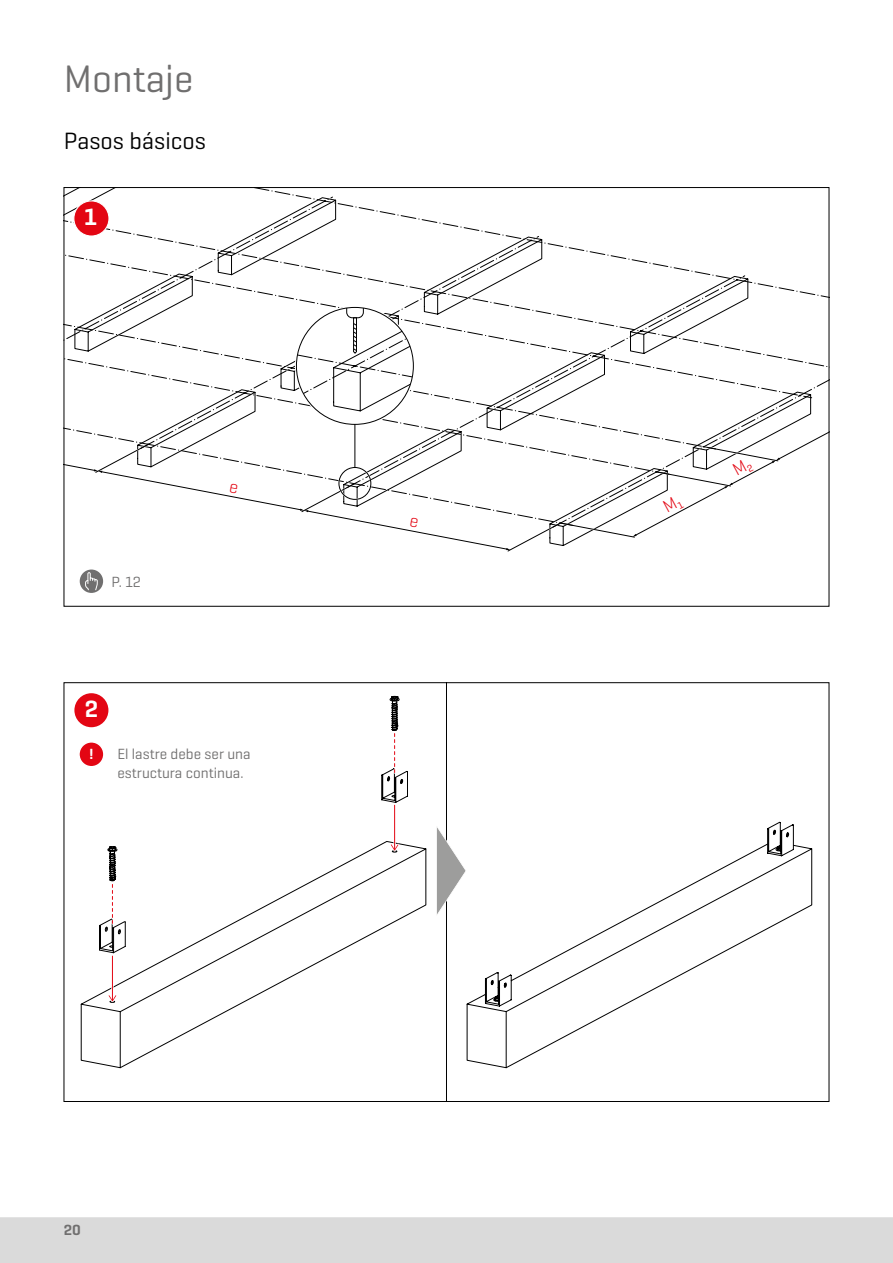
<style>
.page{position:relative;width:893px;height:1263px;background:#fff}
.page>*{position:absolute;margin:0;border:0;box-sizing:border-box;transform-origin:0 0}
.t1{font:39px "K2 Geogrotesque";color:#706f6f}
.t2{font:24px "K2 Geogrotesque";color:#000}
.t3{font:600 24px "K2 Geogrotesque";color:#fff}
.t4{font:15px/19px "K2 Geogrotesque";color:#706f6f}
.t5{font:600 15px "K2 Geogrotesque";color:#706f6f}
.t6{font:600 15px "K2 Geogrotesque";color:#fff}
</style>
<div class="page">
<div style="left:0;top:1217px;width:893px;height:46px;background:#dadada"></div>
<svg style="left:107px;top:189px;width:720px;height:109px"></svg>
<svg style="left:66px;top:235px;width:746px;height:72px"></svg>
<svg style="left:80px;top:841px;width:347px;height:228px"></svg>
<svg style="left:99px;top:841px;width:27px;height:113px"></svg>
<div style="left:111px;top:955px;width:3px;height:46px;border:2px solid #fff"></div>
<hr style="left:112px;top:956px;width:1px;height:44px;background:#e30613">
<svg style="left:107px;top:993px;width:11px;height:13px"></svg>
<svg style="left:381px;top:695px;width:27px;height:108px"></svg>
<div style="left:393px;top:804px;width:3px;height:47px;border:2px solid #fff"></div>
<hr style="left:394px;top:805px;width:1px;height:44px;background:#e30613">
<svg style="left:389px;top:842px;width:11px;height:13px"></svg>
<svg style="left:492px;top:821px;width:321px;height:248px"></svg>
<hr style="left:446px;top:682px;width:1px;height:420px;background:#000">
<svg style="left:436px;top:827px;width:30px;height:87px"></svg>
<div style="left:74px;top:201px;width:35px;height:35px;background:#e30613;border-radius:50%"></div>
<div style="left:73px;top:200px;width:37px;height:37px;border:1px solid #fff;border-radius:50%"></div>
<div style="left:74px;top:693px;width:34px;height:34px;background:#e30613;border-radius:50%"></div>
<div style="left:79px;top:742px;width:25px;height:25px;background:#e30613;border-radius:50%"></div>
<div style="left:78px;top:741px;width:27px;height:26px;border:2px solid #fff;border-radius:50%"></div>
<div style="left:80px;top:569px;width:23px;height:24px;background:#706f6f;border-radius:50%"></div>
<svg style="left:85px;top:572px;width:13px;height:19px"></svg>
<svg style="left:64px;top:307px;width:765px;height:246px"></svg>
<h1 class="t1" style="left:64px;top:55px;width:131px">Montaje</h1>
<h2 class="t2" style="left:64px;top:126px;width:144px">Pasos básicos</h2>
<h2 class="t3" style="left:84px;top:202px;width:14px">1</h2>
<p class="t4" style="left:112px;top:572px;width:31px">P. 12</p>
<h2 class="t3" style="left:85px;top:694px;width:15px">2</h2>
<p class="t6" style="left:89px;top:744px;width:5px">!</p>
<p class="t4" style="left:117px;top:744px;width:135px">El lastre debe ser una estructura continua.</p>
<p class="t5" style="left:64px;top:1221px;width:19px">20</p>
</div>
